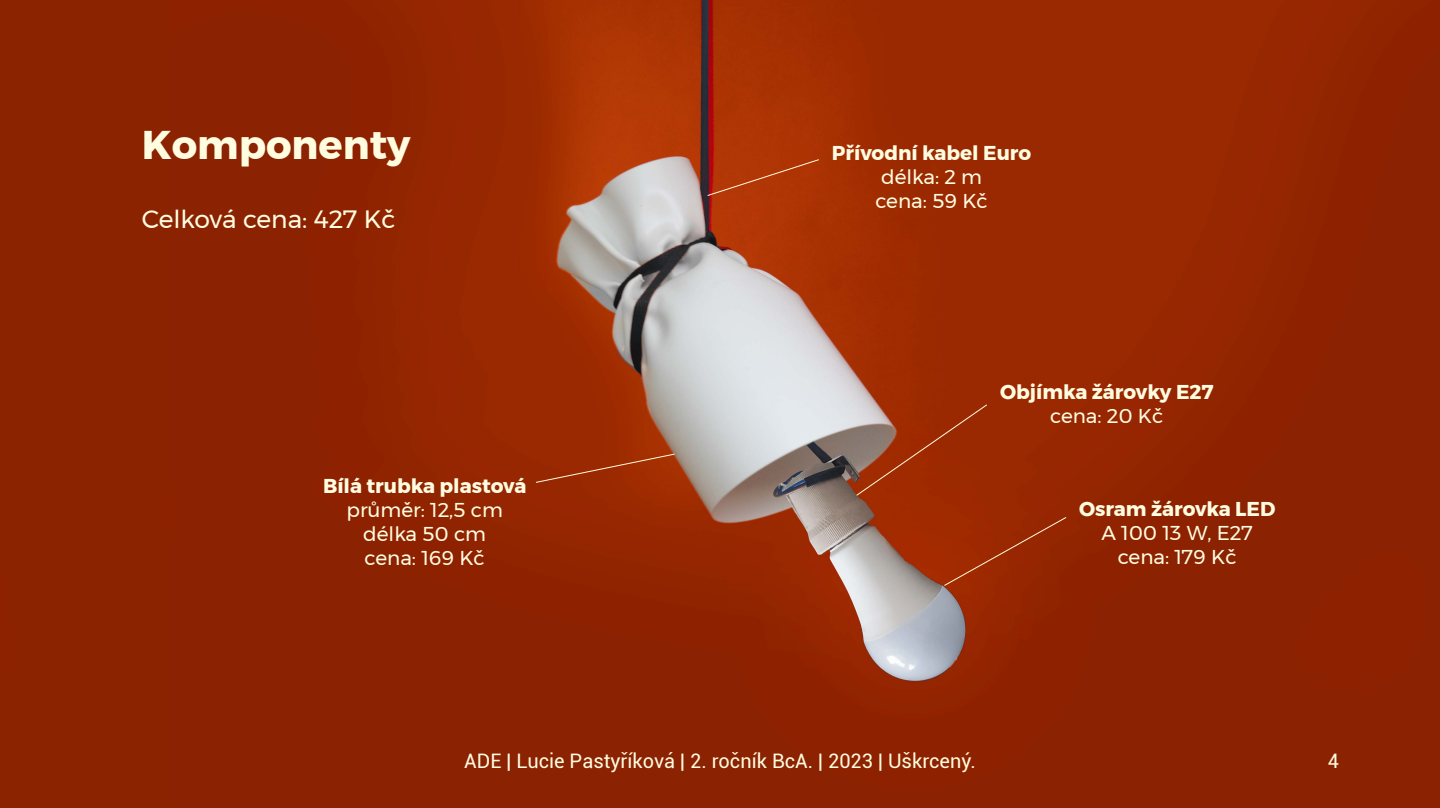
<style>
.page{position:relative;width:1440px;height:808px;background:#fff}
.page>*{position:absolute;margin:0;border:0;box-sizing:border-box;transform-origin:0 0}
.t1{font:700 40px "Montserrat";color:#fffce0}
.t2{font:25px "Montserrat";color:#fffce0}
.t3{font:20px "Montserrat";color:#fffce0}
.t4{font:700 20px "Montserrat";color:#fffce0}
.t5{font:20px "Roboto";color:#fffce0}
</style>
<div class="page">
<div style="left:0;top:0;width:170px;height:808px;background:#8b2200"></div>
<img style="left:170px;top:0;width:1270px;height:808px">
<svg style="left:943px;top:516px;width:124px;height:71px;background:#9b2b04"></svg>
<svg style="left:855px;top:403px;width:133px;height:94px;background:#9f3e1b"></svg>
<svg style="left:706px;top:158px;width:114px;height:39px;background:#af380c"></svg>
<svg style="left:535px;top:453px;width:141px;height:31px;background:#a03107"></svg>
<p class="t1" style="left:142px;top:113px;width:270px">Komponenty</p>
<p class="t2" style="left:142px;top:200px;width:255px">Celková cena: 427 Kč</p>
<p class="t4" style="left:323px;top:470px;width:205px">Bílá trubka plastová</p>
<p class="t3" style="left:346px;top:494px;width:158px">průměr: 12,5 cm</p>
<p class="t3" style="left:363px;top:518px;width:124px">délka 50 cm</p>
<p class="t3" style="left:365px;top:542px;width:122px">cena: 169 Kč</p>
<p class="t4" style="left:832px;top:137px;width:201px">Přívodní kabel Euro</p>
<p class="t3" style="left:881px;top:162px;width:102px">délka: 2 m</p>
<p class="t3" style="left:875px;top:186px;width:114px">cena: 59 Kč</p>
<p class="t4" style="left:1000px;top:376px;width:215px">Objímka žárovky E27</p>
<p class="t3" style="left:1050px;top:401px;width:115px">cena: 20 Kč</p>
<p class="t4" style="left:1079px;top:492px;width:198px">Osram žárovka LED</p>
<p class="t3" style="left:1102px;top:517px;width:153px">A 100 13 W, E27</p>
<p class="t3" style="left:1118px;top:541px;width:120px">cena: 179 Kč</p>
<p class="t5" style="left:464px;top:746px;width:513px">ADE | Lucie Pastyříková | 2. ročník BcA. | 2023 | Uškrcený.</p>
<p class="t5" style="left:1328px;top:746px;width:13px">4</p>
</div>
